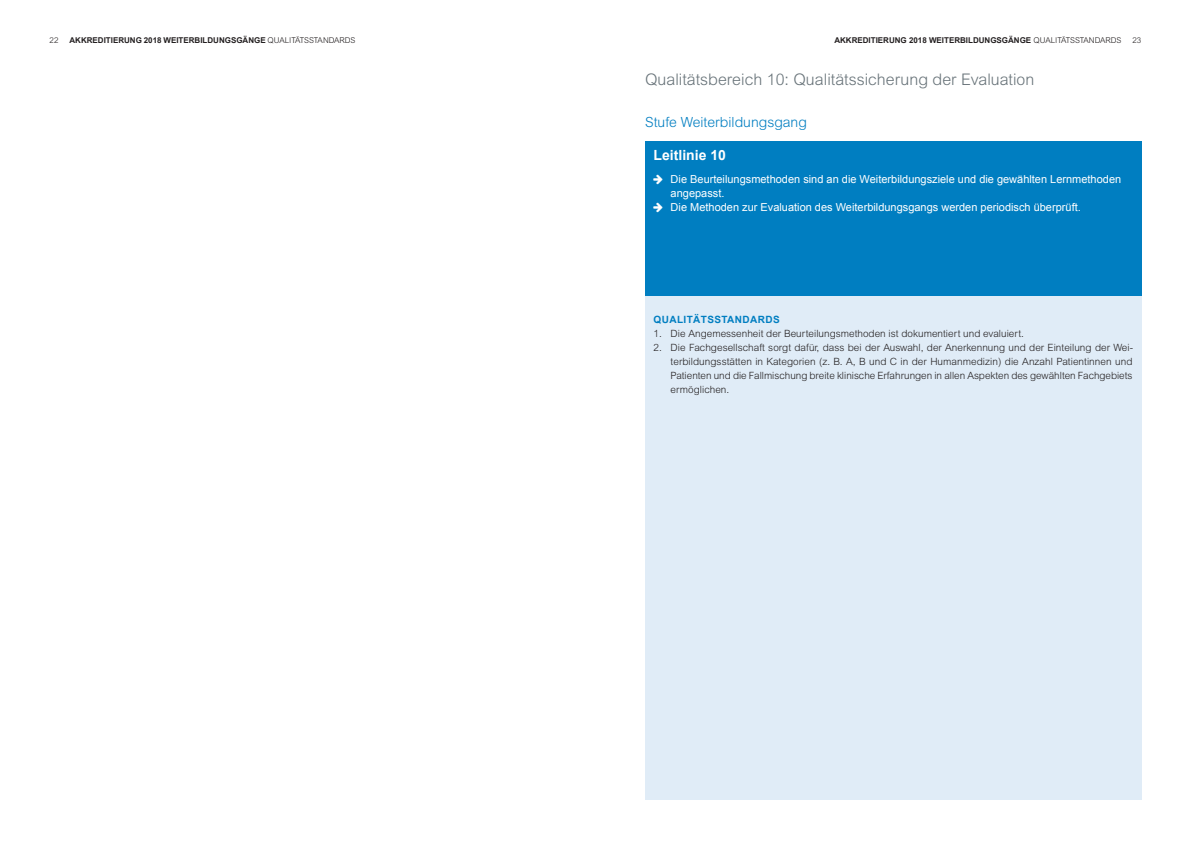
<style>
.page{position:relative;width:1191px;height:842px;background:#fff}
.page>*{position:absolute;margin:0;border:0;box-sizing:border-box;transform-origin:0 0}
.t1{font:300 16px "Arial";color:#687379}
.t2{font:300 14px "Arial";color:#007ec1}
.t3{font:700 14px "Arial";color:#fff}
.t4{font:11px/14px "Arial";color:#fff}
.t5{font:300 10px/14px "Arial";color:#231f20;text-align:justify}
.t6{font:700 10px "Arial";letter-spacing:.04em;color:#007ec1}
.t7{font:700 8px "Arial";color:#231f20}
.t8{font:300 8px "Arial";color:#231f20}
.s1{font-weight:300}
</style>
<div class="page">
<div style="left:645px;top:281px;width:496px;height:518px;background:#e0ecf7"></div>
<div style="left:645px;top:141px;width:496px;height:154px;background:#007ec1"></div>
<p class="t8" style="left:50px;top:36px;width:10px">22</p>
<p class="t7" style="left:69px;top:36px;width:287px">AKKREDITIERUNG 2018 WEITERBILDUNGSGÄNGE <span class="s1">QUALITÄTSSTANDARDS</span></p>
<p class="t7" style="left:834px;top:36px;width:289px">AKKREDITIERUNG 2018 WEITERBILDUNGSGÄNGE <span class="s1">QUALITÄTSSTANDARDS</span></p>
<p class="t8" style="left:1132px;top:36px;width:10px">23</p>
<h1 class="t1" style="left:645px;top:70px;width:391px">Qualitätsbereich 10: Qualitätssicherung der Evaluation</h1>
<h2 class="t2" style="left:645px;top:114px;width:163px">Stufe Weiterbildungsgang</h2>
<h2 class="t3" style="left:653px;top:147px;width:74px">Leitlinie 10</h2>
<p class="t4" style="left:670px;top:172px;width:452px">Die Beurteilungsmethoden sind an die Weiterbildungsziele und die gewählten Lernmethoden angepasst.<br>Die Methoden zur Evaluation des Weiterbildungsgangs werden periodisch überprüft.</p>
<p class="t6" style="left:653px;top:314px;width:128px">QUALITÄTSSTANDARDS</p>
<p class="t5" style="left:653px;top:326px;width:372px">1. Die Angemessenheit der Beurteilungsmethoden ist dokumentiert und evaluiert.</p>
<p class="t5" style="left:670px;top:340px;width:464px;text-indent:-17px">2. Die Fachgesellschaft sorgt dafür, dass bei der Auswahl, der Anerkennung und der Einteilung der Wei&shy;terbildungsstätten in Kategorien (z. B. A, B und C in der Humanmedizin) die Anzahl Patientinnen und Patienten und die Fallmischung breite klinische Erfahrungen in allen Aspekten des gewählten Fachgebiets ermöglichen.</p>
</div>
